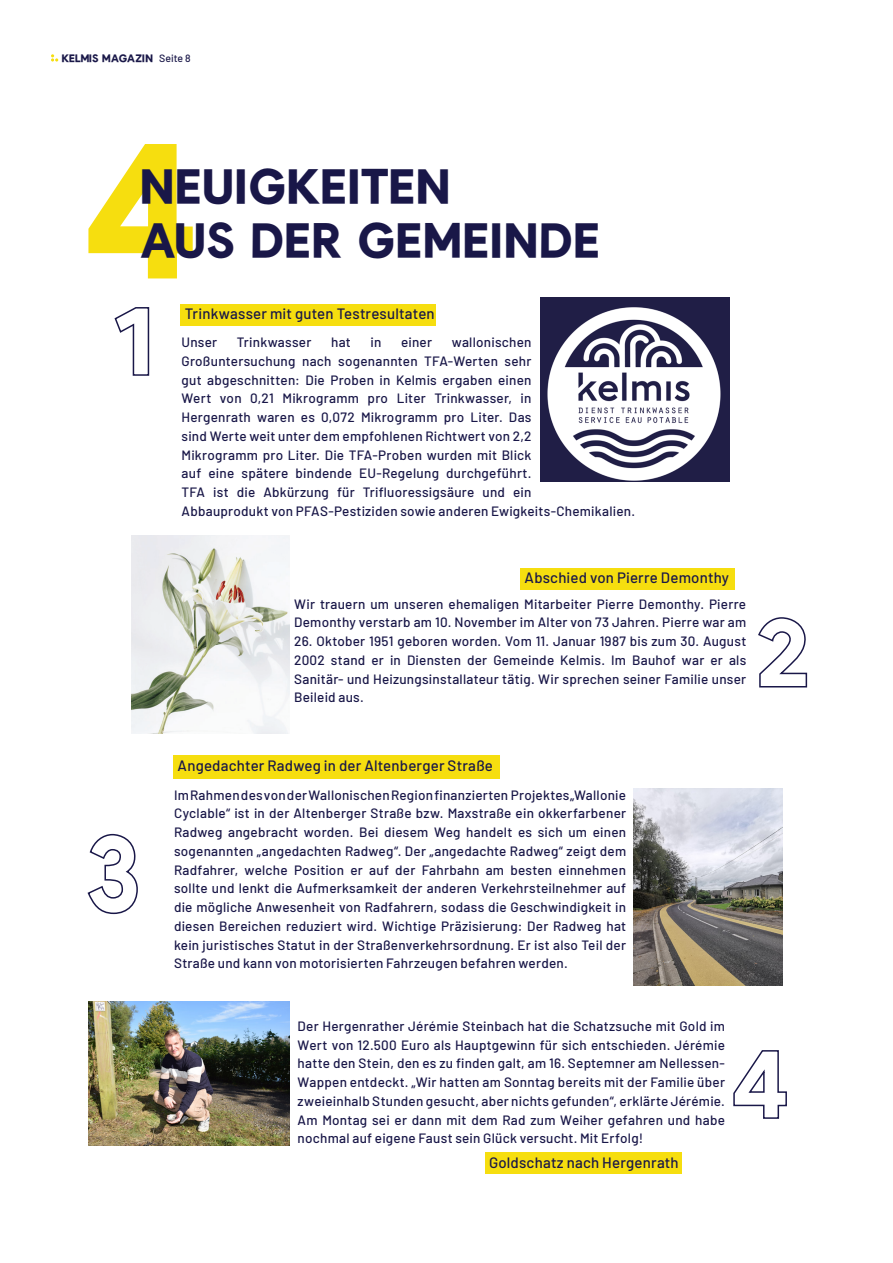
<style>
.page{position:relative;width:893px;height:1263px;background:#fff}
.page>*{position:absolute;margin:0;border:0;box-sizing:border-box;transform-origin:0 0}
.Titel_blau{font:800 46.8px/54.3px "Pulp Display";letter-spacing:.02em;color:#191748}
.Bilduntertitel{font:500 15px "Barlow";letter-spacing:.015em;color:#191748}
.Fließtext{font:500 13.5px/18.8px "Barlow";letter-spacing:.02em;color:#191748;text-align:justify}
.t1{font:800 10.5px "Pulp Display";color:#191748}
.s1{font-family:"Barlow";font-weight:500}
</style>
<div class="page">
<svg style="left:51px;top:54px;width:7px;height:8px"></svg>
<svg style="left:88px;top:144px;width:105px;height:134px"></svg>
<svg style="left:114px;top:307px;width:36px;height:69px"></svg>
<svg style="left:758px;top:617px;width:50px;height:71px"></svg>
<svg style="left:87px;top:833px;width:51px;height:82px"></svg>
<svg style="left:733px;top:1050px;width:54px;height:69px"></svg>
<img style="left:132px;top:535px;width:157px;height:198px">
<div style="left:181px;top:304px;width:255px;height:22px;background:#f6de0f"></div>
<img style="left:540px;top:297px;width:189px;height:185px">
<div style="left:520px;top:568px;width:215px;height:21px;background:#f6de0f"></div>
<div style="left:173px;top:756px;width:327px;height:23px;background:#f6de0f"></div>
<img style="left:633px;top:788px;width:149px;height:198px">
<img style="left:88px;top:1002px;width:201px;height:144px">
<div style="left:485px;top:1153px;width:196px;height:21px;background:#f6de0f"></div>
<p class="t1" style="left:62px;top:52px;width:130px">KELMIS MAGAZIN <span class="s1">Seite 8</span></p>
<p class="Titel_blau" style="left:141px;top:160px;width:461px">NEUIGKEITEN<br>AUS DER GEMEINDE</p>
<p class="Bilduntertitel" style="left:185px;top:303px;width:251px">Trinkwasser mit guten Testresultaten</p>
<p class="Fließtext" style="left:182px;top:332px;width:455px;text-align:left;text-indent:270px">wallonischen Großuntersuchung nach sogenannten TFA-Werten sehr<br>gut abgeschnitten: Die Proben in Kelmis ergaben einen<br>Wert von 0,21 Mikrogramm pro Liter Trinkwasser, in<br>Hergenrath waren es 0,072 Mikrogramm pro Liter. Das<br>sind Werte weit unter dem empfohlenen Richtwert von 2,2<br>Mikrogramm pro Liter. Die TFA-Proben wurden mit Blick<br>auf eine spätere bindende EU-Regelung durchgeführt.<br>TFA ist die Abkürzung für Trifluoressigsäure und ein<br>Abbauprodukt von PFAS-Pestiziden sowie anderen Ewigkeits-Chemikalien.</p>
<p class="Fließtext" style="left:182px;top:332px;width:37px">Unser</p>
<p class="Fließtext" style="left:237px;top:332px;width:76px">Trinkwasser</p>
<p class="Fließtext" style="left:331px;top:332px;width:21px">hat</p>
<p class="Fließtext" style="left:370px;top:332px;width:12px">in</p>
<p class="Fließtext" style="left:401px;top:332px;width:33px">einer</p>
<p class="Bilduntertitel" style="left:525px;top:567px;width:206px">Abschied von Pierre Demonthy</p>
<p class="Fließtext" style="left:294px;top:593px;width:454px">Wir trauern um unseren ehemaligen Mitarbeiter Pierre Demonthy. Pierre<br>Demonthy verstarb am 10. November im Alter von 73 Jahren. Pierre war am</p>
<p class="Fließtext" style="left:294px;top:631px;width:454px">26. Oktober 1951 geboren worden. Vom 11. Januar 1987 bis zum 30. August 2002 stand er in Diensten der Gemeinde Kelmis. Im Bauhof war er als Sanitär- und Heizungsinstallateur tätig. Wir sprechen seiner Familie unser Beileid aus.</p>
<p class="Bilduntertitel" style="left:178px;top:754px;width:317px">Angedachter Radweg in der Altenberger Straße</p>
<p class="Fließtext" style="left:174px;top:784px;width:454px">Im Rahmen des von der Wallonischen Region finanzierten Projektes „Wallonie Cyclable“ ist in der Altenberger Straße bzw. Maxstraße ein okkerfarbener Radweg angebracht worden. Bei diesem Weg handelt es sich um einen sogenannten „angedachten Radweg“. Der „angedachte Radweg“ zeigt dem Radfahrer, welche Position er auf der Fahrbahn am besten einnehmen sollte und lenkt die Aufmerksamkeit der anderen Verkehrsteilnehmer auf die mögliche Anwesenheit von Radfahrern, sodass die Geschwindigkeit in diesen Bereichen reduziert wird. Wichtige Präzisierung: Der Radweg hat kein juristisches Statut in der Straßenverkehrsordnung. Er ist also Teil der Straße und kann von motorisierten Fahrzeugen befahren werden.</p>
<p class="Fließtext" style="left:298px;top:1015px;width:429px">Der Hergenrather Jérémie Steinbach hat die Schatzsuche mit Gold im Wert von 12.500 Euro als Hauptgewinn für sich entschieden. Jérémie hatte den Stein, den es zu finden galt, am 16. Septemner am Nellessen-Wappen entdeckt. „Wir hatten am Sonntag bereits mit der Familie über zweieinhalb Stunden gesucht, aber nichts gefunden“, erklärte Jérémie.<br>Am Montag sei er dann mit dem Rad zum Weiher gefahren und habe nochmal auf eigene Faust sein Glück versucht. Mit Erfolg!</p>
<p class="Bilduntertitel" style="left:489px;top:1151px;width:191px">Goldschatz nach Hergenrath</p>
</div>
